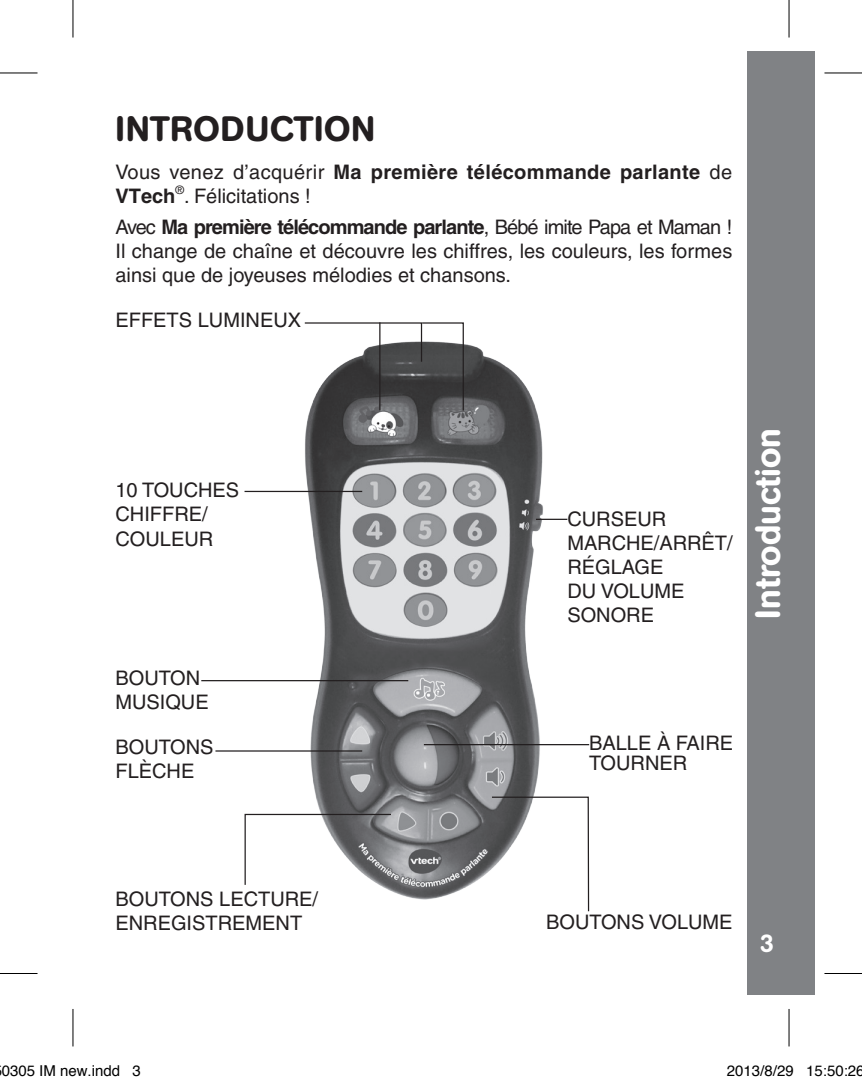
<style>
.page{position:relative;width:862px;height:1084px;background:#fff}
.page>*{position:absolute;margin:0;border:0;box-sizing:border-box;transform-origin:0 0}
.Wu_Big_Head{font:500 35px "AG Book Rounded";letter-spacing:.02em;color:#231f20}
.RIGHT_BAR{font:500 35px "AG Book Rounded";color:#fff}
.RIGHT_BAR-2{font:500 25px "AG Book Rounded";color:#fff}
.Body_text{font:500 20px/24px "Helvetica";color:#231f20}
.point{font:500 20px/24px "Helvetica";color:#231f20}
.t1{font:15px "Helvetica";color:#000}
.Body_text-2{font:500 11.75px "Helvetica";color:#231f20}
.s1{font-weight:700}
</style>
<div class="page">
<div style="left:747px;top:52px;width:67px;height:942px;background:#808285"></div>
<img style="left:258px;top:344px;width:331px;height:556px">
<hr style="left:201px;top:680px;width:207px;height:1px;background:#231f20">
<hr style="left:244px;top:491px;width:118px;height:1px;background:#231f20">
<svg style="left:303px;top:322px;width:161px;height:90px"></svg>
<hr style="left:215px;top:750px;width:147px;height:1px;background:#231f20">
<hr style="left:424px;top:744px;width:165px;height:1px;background:#231f20">
<svg style="left:244px;top:813px;width:148px;height:73px"></svg>
<svg style="left:491px;top:795px;width:99px;height:117px"></svg>
<hr style="left:536px;top:518px;width:31px;height:2px;background:#231f20">
<hr style="left:0;top:73px;width:38px;height:1px;background:#000">
<hr style="left:824px;top:73px;width:38px;height:1px;background:#000">
<hr style="left:0;top:973px;width:38px;height:1px;background:#000">
<hr style="left:824px;top:973px;width:38px;height:1px;background:#000">
<hr style="left:73px;top:0;width:1px;height:37px;background:#000">
<hr style="left:73px;top:1008px;width:1px;height:38px;background:#000">
<hr style="left:788px;top:0;width:1px;height:37px;background:#000">
<hr style="left:788px;top:1008px;width:1px;height:38px;background:#000">
<p class="Wu_Big_Head" style="left:115px;top:109px;width:261px">INTRODUCTION</p>
<p class="Body_text" style="left:115px;top:160px;width:618px">Vous venez d’acquérir <span class="s1">Ma première télécommande parlante</span> de<br><span class="s1">VTech</span> . Félicitations !</p>
<p class="Body_text-2" style="left:175px;top:183px;width:10px">®</p>
<p class="Body_text" style="left:115px;top:215px;width:618px;text-align:justify">Avec <span class="s1">Ma première télécommande parlante</span>, Bébé imite Papa et Maman !<br>Il change de chaîne et découvre les chiffres, les couleurs, les formes ainsi que de joyeuses mélodies et chansons.</p>
<p class="point" style="left:115px;top:308px;width:187px">EFFETS LUMINEUX</p>
<p class="point" style="left:115px;top:478px;width:125px">10 TOUCHES<br>CHIFFRE/<br>COULEUR</p>
<p class="point" style="left:115px;top:665px;width:95px">BOUTON<br>MUSIQUE</p>
<p class="point" style="left:115px;top:735px;width:100px">BOUTONS<br>FLÈCHE</p>
<p class="point" style="left:567px;top:506px;width:167px">CURSEUR<br>MARCHE/ARRÊT/<br>RÉGLAGE<br>DU VOLUME<br>SONORE</p>
<p class="RIGHT_BAR" style="left:747px;top:618px;width:192px;rotate:-90deg">Introduction</p>
<p class="point" style="left:589px;top:732px;width:146px;line-height:20px">BALLE À FAIRE<br>TOURNER</p>
<p class="point" style="left:115px;top:887px;width:204px">BOUTONS LECTURE/<br>ENREGISTREMENT</p>
<p class="point" style="left:546px;top:909px;width:188px">BOUTONS VOLUME</p>
<p class="RIGHT_BAR-2" style="left:760px;top:928px;width:16px">3</p>
<p class="t1" style="left:2px;top:1060px;width:141px">0305 IM new.indd 3</p>
<p class="t1" style="left:727px;top:1060px;width:139px">2013/8/29 15:50:26</p>
</div>
